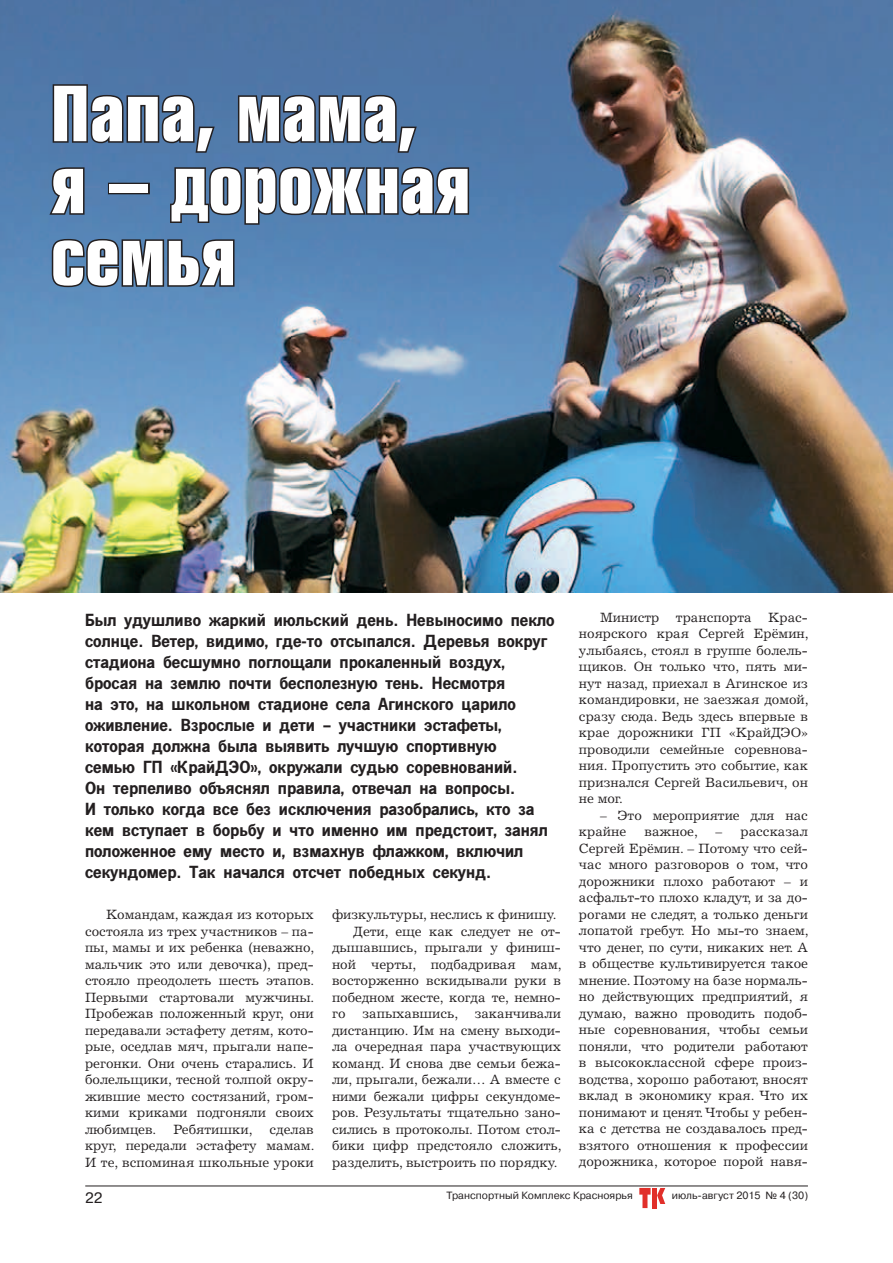
<style>
.page{position:relative;width:893px;height:1263px;background:#fff}
.page>*{position:absolute;margin:0;border:0;box-sizing:border-box;transform-origin:0 0}
.t1{font:700 72px/72px "zn Rubrica Cn";color:#fff}
.t2{font:700 18px/21px "zn News Gothic";color:#231f20}
.t3{font:15px "zn Pragmatica";color:#231f20}
.t4{font:13.5px/16.5px "zn Excelsior";color:#231f20;text-align:justify}
.t5{font:10.5px "zn Pragmatica";color:#231f20}
</style>
<div class="page">
<hr style="left:85px;top:1185px;width:723px;height:1px;background:#231f20">
<svg style="left:639px;top:1188px;width:12px;height:20px"></svg>
<div style="left:652px;top:1188px;width:5px;height:20px;background:#e12f2a"></div>
<svg style="left:657px;top:1188px;width:8px;height:16px"></svg>
<img style="left:0;top:0;width:892px;height:593px">
<svg style="left:51px;top:83px;width:166px;height:71px;background:#446287"></svg>
<svg style="left:236px;top:93px;width:183px;height:61px;background:#415d7f"></svg>
<svg style="left:47px;top:166px;width:39px;height:50px;background:#446182"></svg>
<div style="left:108px;top:183px;width:42px;height:11px;border:3px solid #231f20"></div>
<svg style="left:169px;top:165px;width:302px;height:61px;background:#436183"></svg>
<svg style="left:50px;top:237px;width:186px;height:53px;background:#466484"></svg>
<h1 class="t1" style="left:51px;top:80px;width:421px">Папа, мама,<br>я – дорожная семья</h1>
<p class="t2" style="left:85px;top:609px;width:471px">Был удушливо жаркий июльский день. Невыносимо пекло солнце. Ветер, видимо, где-то отсыпался. Деревья вокруг стадиона бесшумно поглощали прокаленный воздух, бросая на землю почти бесполезную тень. Несмотря<br>на это, на школьном стадионе села Агинского царило оживление. Взрослые и дети – участники эстафеты, которая должна была выявить лучшую спортивную<br>семью ГП «КрайДЭО», окружали судью соревнований.<br>Он терпеливо объяснял правила, отвечал на вопросы.<br>И только когда все без исключения разобрались, кто за кем вступает в борьбу и что именно им предстоит, занял положенное ему место и, взмахнув флажком, включил секундомер. Так начался отсчет победных секунд.</p>
<p class="t4" style="left:85px;top:906px;width:231px;text-indent:21px">Командам, каждая из которых состояла из трех участников – па&shy;пы, мамы и их ребенка (неважно, мальчик это или девочка), пред&shy;стояло преодолеть шесть этапов.<br>Первыми стартовали мужчины.<br>Пробежав положенный круг, они передавали эстафету детям, кото&shy;рые, оседлав мяч, прыгали напе&shy;регонки. Они очень старались. И болельщики, тесной толпой окру&shy;жившие место состязаний, гром&shy;кими криками подгоняли своих любимцев.</p>
<p class="t4" style="left:173px;top:1121px;width:81px">Ребятишки,</p>
<p class="t4" style="left:85px;top:1121px;width:231px;text-indent:184px">сделав круг, передали эстафету мамам.<br>И те, вспоминая школьные уроки</p>
<p class="t4" style="left:332px;top:906px;width:226px">физкультуры, неслись к финишу.</p>
<p class="t4" style="left:353px;top:923px;width:209px">Дети, еще как следует не от-</p>
<p class="t4" style="left:332px;top:939px;width:230px">дышавшись, прыгали у финиш-</p>
<p class="t4" style="left:332px;top:956px;width:231px">ной черты, подбадривая мам,</p>
<p class="t4" style="left:332px;top:972px;width:230px">восторженно вскидывали руки в</p>
<p class="t4" style="left:332px;top:989px;width:230px">победном жесте, когда те, немно-</p>
<p class="t4" style="left:332px;top:1005px;width:15px">го</p>
<p class="t4" style="left:332px;top:1005px;width:231px;text-indent:31px">запыхавшись, заканчивали дистанцию. Им на смену выходи&shy;ла очередная пара участвующих команд. И снова две семьи бежа&shy;ли, прыгали, бежали… А вместе с ними бежали цифры секундоме&shy;ров. Результаты тщательно зано&shy;сились в протоколы. Потом стол&shy;бики цифр предстояло сложить, разделить, выстроить по порядку.</p>
<p class="t4" style="left:579px;top:609px;width:231px;text-indent:21px">Министр транспорта Крас&shy;ноярского края Сергей Ерёмин, улыбаясь, стоял в группе болель&shy;щиков. Он только что, пять ми&shy;нут назад, приехал в Агинское из командировки, не заезжая домой, сразу сюда. Ведь здесь впервые в крае дорожники ГП «КрайДЭО» проводили семейные соревнова&shy;ния. Пропустить это событие, как признался Сергей Васильевич, он не мог.</p>
<p class="t4" style="left:579px;top:807px;width:230px;text-indent:21px">– Это мероприятие для нас крайне</p>
<p class="t4" style="left:579px;top:823px;width:231px;text-indent:136px">– рассказал Сергей Ерёмин. – Потому что сей&shy;час много разговоров о том, что дорожники плохо работают – и асфальт-то плохо кладут, и за до&shy;рогами не следят, а только деньги лопатой гребут. Но мы-то знаем, что денег, по сути, никаких нет. А в обществе культивируется такое мнение. Поэтому на базе нормаль&shy;но действующих предприятий, я думаю, важно проводить подоб&shy;ные соревнования, чтобы семьи поняли, что родители работают в высококлассной сфере произ&shy;водства, хорошо работают, вносят вклад в экономику края. Что их понимают и ценят. Чтобы у ребен&shy;ка с детства не создавалось пред&shy;взятого отношения к профессии дорожника, которое порой навя-</p>
<p class="t4" style="left:644px;top:823px;width:55px">важное,</p>
<p class="t3" style="left:85px;top:1189px;width:19px">22</p>
<p class="t5" style="left:447px;top:1190px;width:188px">Транспортный Комплекс Красноярья</p>
<p class="t5" style="left:672px;top:1190px;width:138px">июль-август 2015 № 4 (30)</p>
</div>
